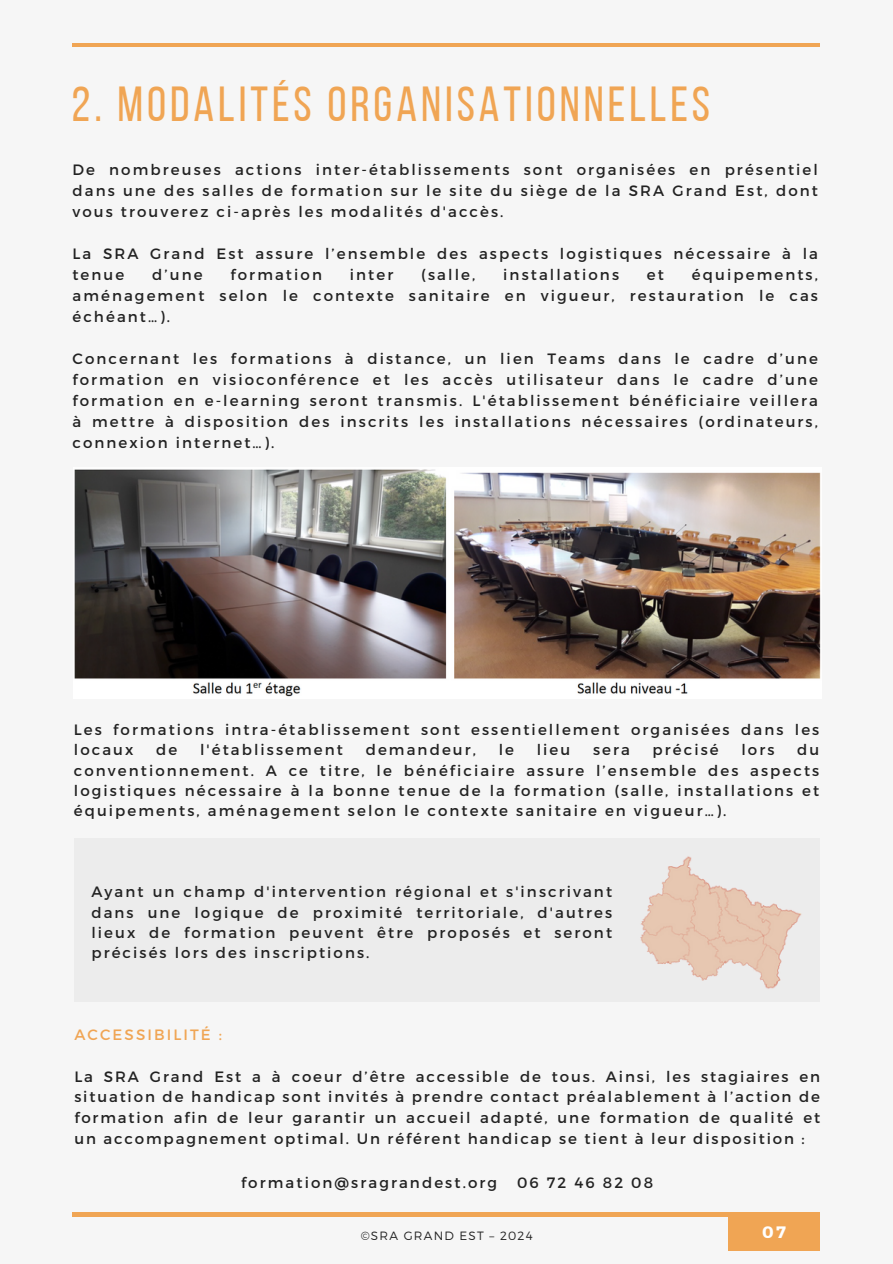
<style>
.page{position:relative;width:893px;height:1264px;background:#fff}
.page>*{position:absolute;margin:0;border:0;box-sizing:border-box;transform-origin:0 0}
.t1{font:49.05px "Bebas Neue";letter-spacing:.08em;color:#f0a554}
.t2{font:700 16.5px "Montserrat";color:#fff}
.t3{font:15px/21px "Montserrat";letter-spacing:.14em;color:#222;text-align:justify}
.t4{font:15px "Montserrat";letter-spacing:.14em;color:#f0a554}
.t5{font:300 12px "Montserrat";letter-spacing:.1em;color:#222}
</style>
<div class="page">
<div style="left:0;top:0;width:892px;height:1263px;background:#f6f6f6"></div>
<hr style="left:72px;top:43px;width:747px;height:3px;background:#f0a554">
<div style="left:728px;top:1213px;width:91px;height:37px;background:#f0a554"></div>
<hr style="left:72px;top:1212px;width:747px;height:4px;background:#f0a554">
<img style="left:74px;top:469px;width:747px;height:228px">
<div style="left:74px;top:838px;width:746px;height:163px;background:#ececec"></div>
<img style="left:640px;top:856px;width:162px;height:133px">
<h3 class="t1" style="left:72px;top:84px;width:640px">2. MODALITÉS ORGANISATIONNELLES</h3>
<h3 class="t3" style="left:72px;top:158px;width:747px">De nombreuses actions inter-établissements sont organisées en présentiel dans une des salles de formation sur le site du siège de la SRA Grand Est, dont vous trouverez ci-après les modalités d'accès.</h3>
<p class="t3" style="left:72px;top:242px;width:747px">La SRA Grand Est assure l’ensemble des aspects logistiques nécessaire à la tenue</p>
<p class="t3" style="left:72px;top:263px;width:747px;text-indent:619px">équipements, aménagement selon le contexte sanitaire en vigueur, restauration le cas échéant…).</p>
<h3 class="t3" style="left:72px;top:347px;width:747px">Concernant les formations à distance, un lien Teams dans le cadre d’une formation en visioconférence et les accès utilisateur dans le cadre d’une formation en e-learning seront transmis. L'établissement bénéficiaire veillera à mettre à disposition des inscrits les installations nécessaires (ordinateurs, connexion internet…).</h3>
<p class="t3" style="left:152px;top:263px;width:52px">d’une</p>
<p class="t3" style="left:230px;top:263px;width:93px">formation</p>
<p class="t3" style="left:350px;top:263px;width:45px">inter</p>
<p class="t3" style="left:421px;top:263px;width:56px">(salle,</p>
<p class="t3" style="left:503px;top:263px;width:117px">installations</p>
<p class="t3" style="left:647px;top:263px;width:19px">et</p>
<p class="t3" style="left:74px;top:719px;width:747px;line-height:20.2px">Les formations intra-établissement sont essentiellement organisées dans les locaux</p>
<p class="t3" style="left:156px;top:738px;width:23px">de</p>
<p class="t3" style="left:200px;top:738px;width:144px">l'établissement</p>
<p class="t3" style="left:365px;top:738px;width:112px">demandeur,</p>
<p class="t3" style="left:498px;top:738px;width:17px">le</p>
<p class="t3" style="left:536px;top:738px;width:35px">lieu</p>
<p class="t3" style="left:593px;top:738px;width:38px">sera</p>
<p class="t3" style="left:652px;top:738px;width:68px">précisé</p>
<p class="t3" style="left:741px;top:738px;width:35px">lors</p>
<p class="t3" style="left:74px;top:739px;width:747px;line-height:20.2px;text-indent:723px">du conventionnement. A ce titre, le bénéficiaire assure l’ensemble des aspects logistiques nécessaire à la bonne tenue de la formation (salle, installations et équipements, aménagement selon le contexte sanitaire en vigueur…).</p>
<p class="t3" style="left:91px;top:881px;width:522px;line-height:20.2px">Ayant un champ d'intervention régional et s'inscrivant dans une logique de proximité territoriale, d'autres lieux de formation peuvent être proposés et seront précisés lors des inscriptions.</p>
<h2 class="t4" style="left:74px;top:1024px;width:149px">ACCESSIBILITÉ :</h2>
<h3 class="t3" style="left:74px;top:1065px;width:747px">La SRA Grand Est a à coeur d’être accessible de tous. Ainsi, les stagiaires en situation de handicap sont invités à prendre contact préalablement à l’action de formation afin de leur garantir un accueil adapté, une formation de qualité et un accompagnement optimal. Un référent handicap se tient à leur disposition :</h3>
<h3 class="t3" style="left:241px;top:1171px;width:257px">formation@sragrandest.org</h3>
<h3 class="t3" style="left:517px;top:1171px;width:137px">06 72 46 82 08</h3>
<h3 class="t5" style="left:360px;top:1228px;width:173px">©SRA GRAND EST – 2024</h3>
<h3 class="t2" style="left:762px;top:1221px;width:25px">07</h3>
</div>
